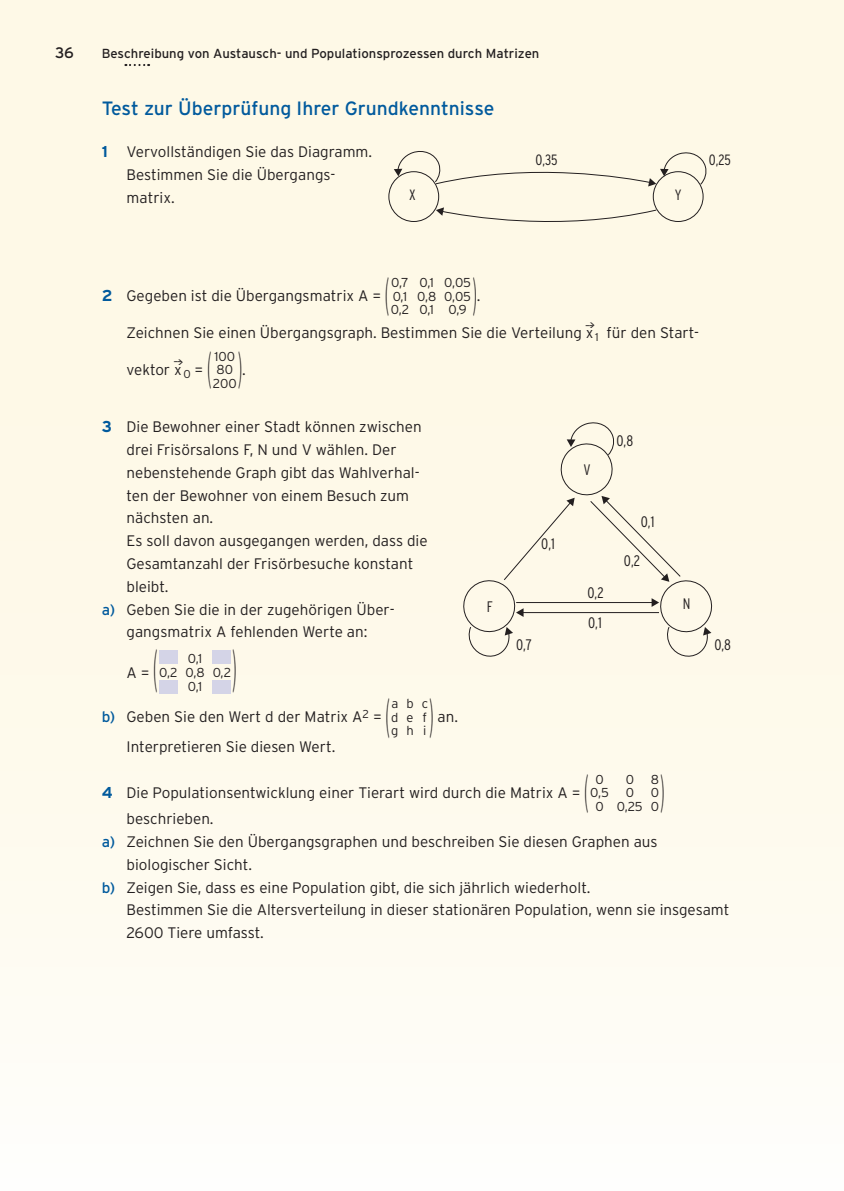
<style>
.page{position:relative;width:844px;height:1191px;background:#fff}
.page>*{position:absolute;margin:0;border:0;box-sizing:border-box;transform-origin:0 0}
.t1{font:300 53.38px "Interstate";color:#231f20;scale:.21 1}
.t2{font:300 49.18px "Interstate";color:#231f20;scale:.23 1}
.t3{font:300 47.6px "Interstate";color:#231f20;scale:.24 1}
.t4{font:300 46.02px "Interstate";color:#231f20;scale:.25 1}
.t5{font:19.25px "Interstate";color:#015a9d}
.t6{font:300 15.22px/22.8px "Interstate";color:#231f20}
.t7{font:300 condensed 15.22px "Interstate";color:#231f20}
.t8{font:15.22px "Interstate";color:#231f20}
.t9{font:300 condensed 14.88px "Interstate";color:#231f20}
.t10{font:300 13.65px "Interstate";color:#231f20;scale:.52 1}
.t11{font:13.12px "Interstate";color:#231f20}
.t12{font:300 12.95px/13.7px "Interstate";color:#231f20}
.s1{font-weight:700;font-size:15.75px;color:#015a9d}
.s2{font-weight:400;color:#015a9d}
</style>
<div class="page">
<hr style="left:843px;top:0;width:1px;height:1191px;background:#fef9e7">
<div style="left:0;top:0;width:843px;height:1191px;background:#fef9e7"></div>
<svg style="left:125px;top:64px;width:24px;height:2px"></svg>
<div style="left:159px;top:650px;width:18px;height:14px;background:#d4d4e7"></div>
<div style="left:159px;top:680px;width:18px;height:14px;background:#d4d4e7"></div>
<div style="left:213px;top:650px;width:18px;height:14px;background:#d4d4e7"></div>
<div style="left:213px;top:680px;width:18px;height:14px;background:#d4d4e7"></div>
<div style="left:388px;top:171px;width:51px;height:51px;border:1px solid #231f20;border-radius:50%"></div>
<div style="left:652px;top:171px;width:51px;height:51px;border:1px solid #231f20;border-radius:50%"></div>
<svg style="left:436px;top:207px;width:221px;height:15px"></svg>
<svg style="left:393px;top:151px;width:314px;height:35px"></svg>
<svg style="left:463px;top:422px;width:250px;height:235px"></svg>
<p class="t8" style="left:55px;top:44px;width:20px">36</p>
<p class="t11" style="left:102px;top:46px;width:439px">Beschreibung von Austausch- und Populationsprozessen durch Matrizen</p>
<p class="t5" style="left:102px;top:97px;width:394px">Test zur Überprüfung Ihrer Grundkenntnisse</p>
<p class="t6" style="left:126px;top:140px;width:247px;text-indent:-25px"><span class="s1">1</span> Vervollständigen Sie das Diagramm.<br>Bestimmen Sie die Übergangs&shy;matrix.</p>
<p class="t9" style="left:535px;top:152px;width:24px">0,35</p>
<p class="t9" style="left:708px;top:152px;width:24px">0,25</p>
<p class="t9" style="left:409px;top:187px;width:8px">X</p>
<p class="t9" style="left:674px;top:187px;width:8px">Y</p>
<p class="t6" style="left:102px;top:284px;width:281px"><span class="s1">2</span> Gegeben ist die Übergangsmatrix A =</p>
<p class="t3" style="left:385px;top:268px;width:18px">(</p>
<p class="t12" style="left:390px;top:275px;width:20px">0,7<br>0,1<br>0,2</p>
<p class="t12" style="left:417px;top:275px;width:21px">0,1<br>0,8<br>0,1</p>
<p class="t12" style="left:444px;top:275px;width:28px;text-align:center">0,05<br>0,05<br>0,9</p>
<p class="t3" style="left:472px;top:268px;width:18px">)</p>
<p class="t6" style="left:476px;top:284px;width:5px">.</p>
<p class="t6" style="left:126px;top:321px;width:572px">Zeichnen Sie einen Übergangsgraph. Bestimmen Sie die Verteilung x <sub>1</sub> für den Start-</p>
<p class="t10" style="left:585px;top:311px;width:19px">_ _<sub>›</sub></p>
<p class="t10" style="left:174px;top:348px;width:19px">_ _<sub>›</sub></p>
<p class="t4" style="left:207px;top:341px;width:17px">(</p>
<p class="t12" style="left:213px;top:349px;width:25px">100<br>80<br>200</p>
<p class="t4" style="left:238px;top:341px;width:17px">)</p>
<p class="t6" style="left:126px;top:358px;width:78px">vektor x <sub>0</sub> =</p>
<p class="t6" style="left:242px;top:358px;width:5px">.</p>
<p class="t6" style="left:126px;top:415px;width:302px;text-indent:-25px"><span class="s1">3</span> Die Bewohner einer Stadt können zwischen drei Frisörsalons F, N und V wählen. Der nebenstehende Graph gibt das Wahlverhal&shy;ten der Bewohner von einem Besuch zum nächsten an.<br>Es soll davon ausgegangen werden, dass die Gesamtanzahl der Frisörbesuche konstant bleibt.</p>
<p class="t6" style="left:102px;top:597px;width:294px;text-align:center"><span class="s2">a)</span> Geben Sie die in der zugehörigen Über&shy;gangsmatrix A fehlenden Werte an:</p>
<p class="t6" style="left:126px;top:660px;width:25px">A =</p>
<p class="t1" style="left:232px;top:638px;width:20px">)</p>
<p class="t6" style="left:102px;top:705px;width:281px"><span class="s2">b)</span> Geben Sie den Wert d der Matrix A<sup>2</sup> =</p>
<p class="t2" style="left:385px;top:688px;width:19px">(</p>
<p class="t12" style="left:391px;top:696px;width:9px;text-align:justify">a d g</p>
<p class="t12" style="left:406px;top:696px;width:9px;text-align:justify">b e h</p>
<p class="t12" style="left:421px;top:696px;width:8px;text-align:justify">c f i</p>
<p class="t2" style="left:429px;top:688px;width:19px">)</p>
<p class="t1" style="left:154px;top:638px;width:20px">(</p>
<p class="t12" style="left:185px;top:651px;width:21px">0,1<br>0,8<br>0,1</p>
<p class="t12" style="left:159px;top:665px;width:20px">0,2</p>
<p class="t12" style="left:212px;top:665px;width:20px">0,2</p>
<p class="t6" style="left:437px;top:705px;width:22px">an.</p>
<p class="t7" style="left:486px;top:597px;width:8px">F</p>
<p class="t7" style="left:541px;top:534px;width:15px">0,1</p>
<p class="t7" style="left:583px;top:461px;width:9px">V</p>
<p class="t7" style="left:616px;top:432px;width:18px">0,8</p>
<p class="t7" style="left:587px;top:584px;width:18px">0,2</p>
<p class="t7" style="left:588px;top:614px;width:15px">0,1</p>
<p class="t7" style="left:640px;top:513px;width:15px">0,1</p>
<p class="t7" style="left:623px;top:552px;width:18px">0,2</p>
<p class="t7" style="left:682px;top:595px;width:9px">N</p>
<p class="t7" style="left:516px;top:636px;width:18px">0,7</p>
<p class="t7" style="left:714px;top:636px;width:18px">0,8</p>
<p class="t6" style="left:126px;top:735px;width:210px">Interpretieren Sie diesen Wert.</p>
<p class="t6" style="left:102px;top:781px;width:480px"><span class="s1">4</span> Die Populationsentwicklung einer Tierart wird durch die Matrix A =</p>
<p class="t3" style="left:584px;top:764px;width:18px">(</p>
<p class="t12" style="left:590px;top:772px;width:20px;text-align:center">0<br>0,5<br>0</p>
<p class="t12" style="left:616px;top:772px;width:27px;text-align:center">0<br>0<br>0,25</p>
<p class="t12" style="left:650px;top:772px;width:10px;text-align:justify">8<br>0<br>0</p>
<p class="t3" style="left:660px;top:764px;width:18px">)</p>
<p class="t6" style="left:126px;top:807px;width:88px">beschrieben.</p>
<p class="t6" style="left:126px;top:830px;width:532px;text-indent:-25px"><span class="s2">a)</span> Zeichnen Sie den Übergangsgraphen und beschreiben Sie diesen Graphen aus biologischer Sicht.</p>
<p class="t6" style="left:126px;top:875px;width:604px;text-indent:-25px"><span class="s2">b)</span> Zeigen Sie, dass es eine Population gibt, die sich jährlich wiederholt.<br>Bestimmen Sie die Altersverteilung in dieser stationären Population, wenn sie insgesamt<br>2600 Tiere umfasst.</p>
</div>
